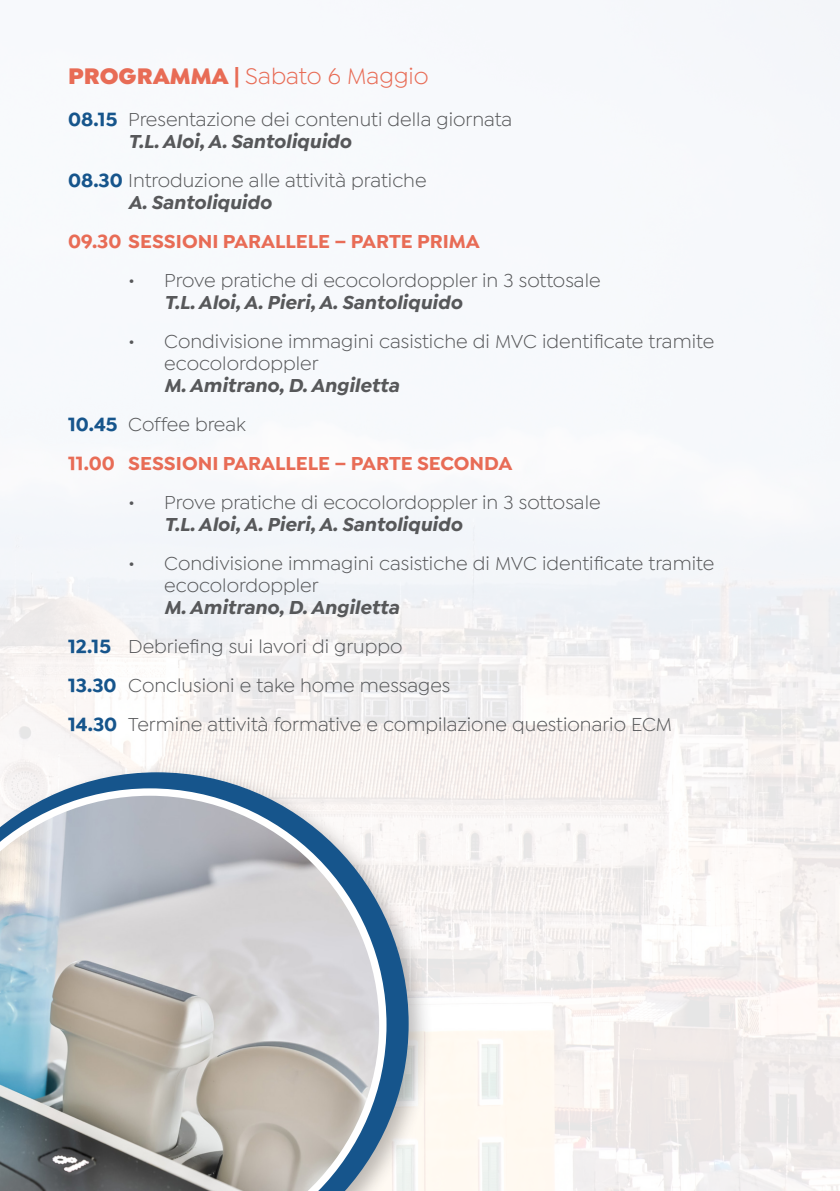
<style>
.page{position:relative;width:840px;height:1191px;background:#fff}
.page>*{position:absolute;margin:0;border:0;box-sizing:border-box;transform-origin:0 0}
.t1{font:24px "Isidora Sans";color:#e86c56}
.t2{font:20px/22px "Isidora Sans";color:#57585a}
.t3{font:700 20px "Isidora Sans";color:#e86c56}
.t4{font:700 20px "Isidora Sans";color:#16558c}
.s1{font-weight:900}
.s2{font-weight:700}
.s3{font-weight:700;font-style:italic}
.s4{font-weight:700;color:#16558c}
</style>
<div class="page">
<img style="left:0;top:0;width:839px;height:1191px">
<div style="left:0;top:764px;width:434px;height:427px;background:#231f20;opacity:.3"></div>
<svg style="left:0;top:772px;width:408px;height:419px"></svg>
<svg style="left:0;top:788px;width:386px;height:403px;background:#b4b8bb"></svg>
<p class="t1" style="left:68px;top:63px;width:362px"><span class="s1">PROGRAMMA</span> <span class="s2">|</span> Sabato 6 Maggio</p>
<p class="t4" style="left:68px;top:107px;width:51px">08.15</p>
<p class="t2" style="left:128px;top:108px;width:385px">Presentazione dei contenuti della giornata<br><span class="s3">T.L. Aloi, A. Santoliquido</span></p>
<p class="t2" style="left:128px;top:169px;width:299px;text-indent:-60px"><span class="s4">08.30</span> Introduzione alle attività pratiche<br><span class="s3">A. Santoliquido</span></p>
<p class="t3" style="left:68px;top:229px;width:413px">09.30 SESSIONI PARALLELE – PARTE PRIMA</p>
<p class="t2" style="left:164px;top:269px;width:437px;text-indent:-36px">• Prove pratiche di ecocolordoppler in 3 sottosale<br><span class="s3">T.L. Aloi, A. Pieri, A. Santoliquido</span></p>
<p class="t2" style="left:164px;top:330px;width:551px;text-indent:-36px">• Condivisione immagini casistiche di MVC identificate tramite ecocolordoppler<br><span class="s3">M. Amitrano, D. Angiletta</span></p>
<p class="t2" style="left:128px;top:413px;width:119px">Coffee break</p>
<p class="t3" style="left:128px;top:451px;width:385px">SESSIONI PARALLELE – PARTE SECONDA</p>
<p class="t2" style="left:164px;top:491px;width:437px;text-indent:-36px">• Prove pratiche di ecocolordoppler in 3 sottosale<br><span class="s3">T.L. Aloi, A. Pieri, A. Santoliquido</span></p>
<p class="t2" style="left:164px;top:552px;width:551px;text-indent:-36px">• Condivisione immagini casistiche di MVC identificate tramite ecocolordoppler<br><span class="s3">M. Amitrano, D. Angiletta</span></p>
<p class="t2" style="left:128px;top:635px;width:276px">Debriefing sui lavori di gruppo</p>
<p class="t2" style="left:128px;top:674px;width:323px">Conclusioni e take home messages</p>
<p class="t2" style="left:128px;top:713px;width:545px">Termine attività formative e compilazione questionario ECM</p>
<p class="t4" style="left:68px;top:412px;width:51px">10.45</p>
<p class="t3" style="left:68px;top:451px;width:48px">11.00</p>
<p class="t4" style="left:68px;top:634px;width:44px">12.15</p>
<p class="t4" style="left:68px;top:673px;width:50px">13.30</p>
<p class="t4" style="left:68px;top:712px;width:51px">14.30</p>
</div>
